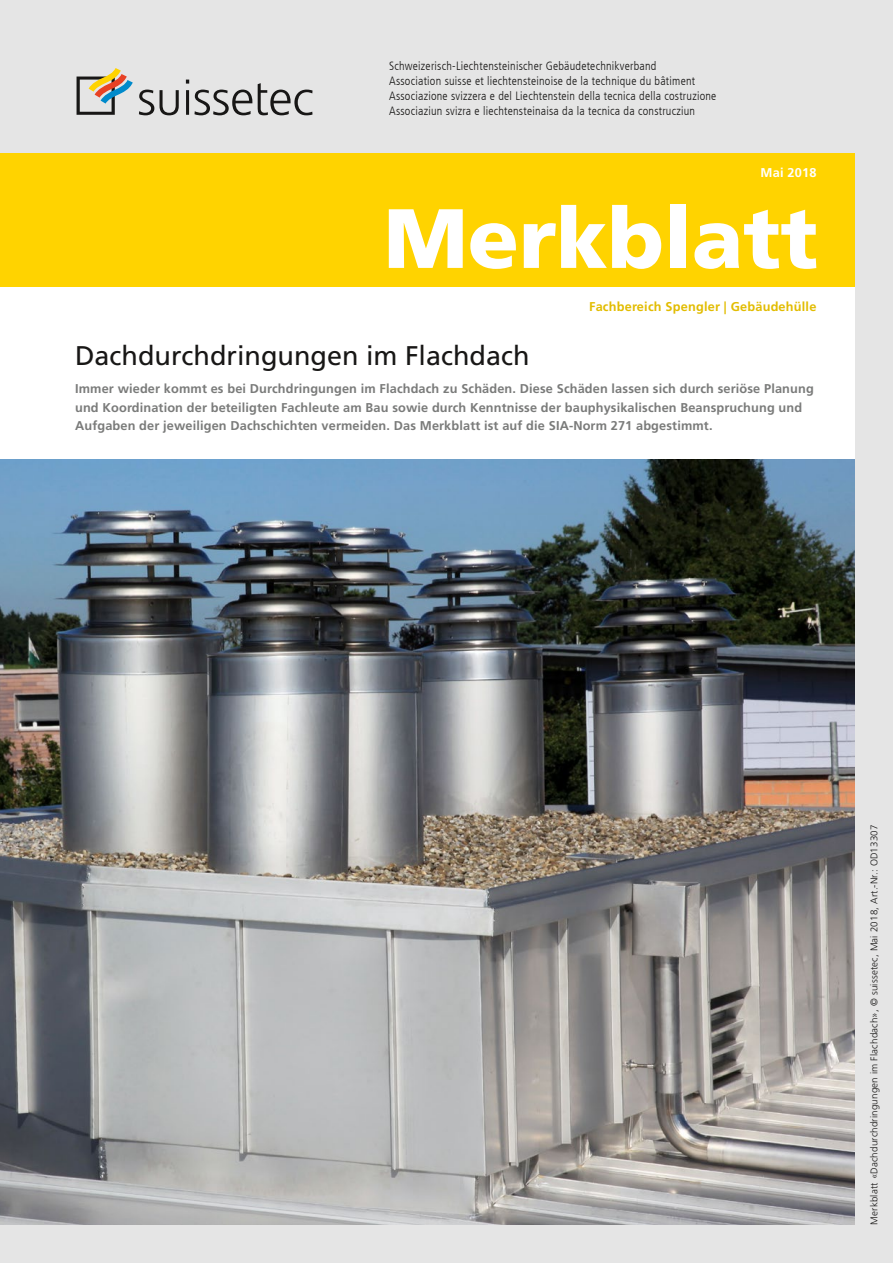
<style>
.page{position:relative;width:893px;height:1263px;background:#e5e5e5}
.page>*{position:absolute;margin:0;border:0;box-sizing:border-box;transform-origin:0 0}
.t1{font:900 84px "Frutiger LT Com";color:#fff}
.t2{font:27px "Frutiger LT Std";color:#181716}
.t3{font:700 12.75px/18.8px "Frutiger LT Std";letter-spacing:.01em;color:#7a7b7a}
.t4{font:700 12.75px "Frutiger LT Std";letter-spacing:.015em;color:#e2bc00}
.t5{font:700 12.75px "Frutiger LT Std";letter-spacing:.015em;color:#fff}
.t6{font:300 condensed 12px/15px "Frutiger LT Com";letter-spacing:.02em;color:#181716}
.t7{font:300 9.75px "Frutiger LT Std";letter-spacing:.02em;color:#181716}
</style>
<div class="page">
<div style="left:0;top:153px;width:855px;height:1072px;background:#fff"></div>
<svg style="left:139px;top:90px;width:15px;height:25px"></svg>
<svg style="left:160px;top:90px;width:19px;height:25px"></svg>
<hr style="left:186px;top:90px;width:3px;height:25px;background:#181716">
<svg style="left:186px;top:80px;width:3px;height:4px"></svg>
<svg style="left:194px;top:90px;width:58px;height:25px"></svg>
<svg style="left:258px;top:83px;width:55px;height:32px"></svg>
<svg style="left:77px;top:68px;width:56px;height:47px"></svg>
<img style="left:0;top:459px;width:855px;height:766px">
<div style="left:0;top:153px;width:855px;height:134px;background:#ffd300"></div>
<p class="t6" style="left:389px;top:58px;width:329px">Schweizerisch-Liechtensteinischer Gebäudetechnikverband<br>Association suisse et liechtensteinoise de la technique du bâtiment Associazione svizzera e del Liechtenstein della tecnica della costruzione Associaziun svizra e liechtensteinaisa da la tecnica da construcziun</p>
<p class="t5" style="left:760px;top:165px;width:57px">Mai 2018</p>
<h1 class="t1" style="left:384px;top:188px;width:436px">Merkblatt</h1>
<p class="t4" style="left:589px;top:299px;width:229px">Fachbereich Spengler | Gebäudehülle</p>
<h2 class="t2" style="left:75px;top:339px;width:456px">Dachdurchdringungen im Flachdach</h2>
<p class="t3" style="left:75px;top:379px;width:740px">Immer wieder kommt es bei Durchdringungen im Flachdach zu Schäden. Diese Schäden lassen sich durch seriöse Planung und Koordination der beteiligten Fachleute am Bau sowie durch Kenntnisse der bauphysikalischen Beanspruchung und<br>Aufgaben der jeweiligen Dachschichten vermeiden. Das Merkblatt ist auf die SIA-Norm 271 abgestimmt.</p>
<p class="t7" style="left:869px;top:1225px;width:402px;rotate:-90deg">Merkblatt «Dachdurchdringungen im Flachdach», © suissetec, Mai 2018, Art.-Nr.: OD13307</p>
</div>
